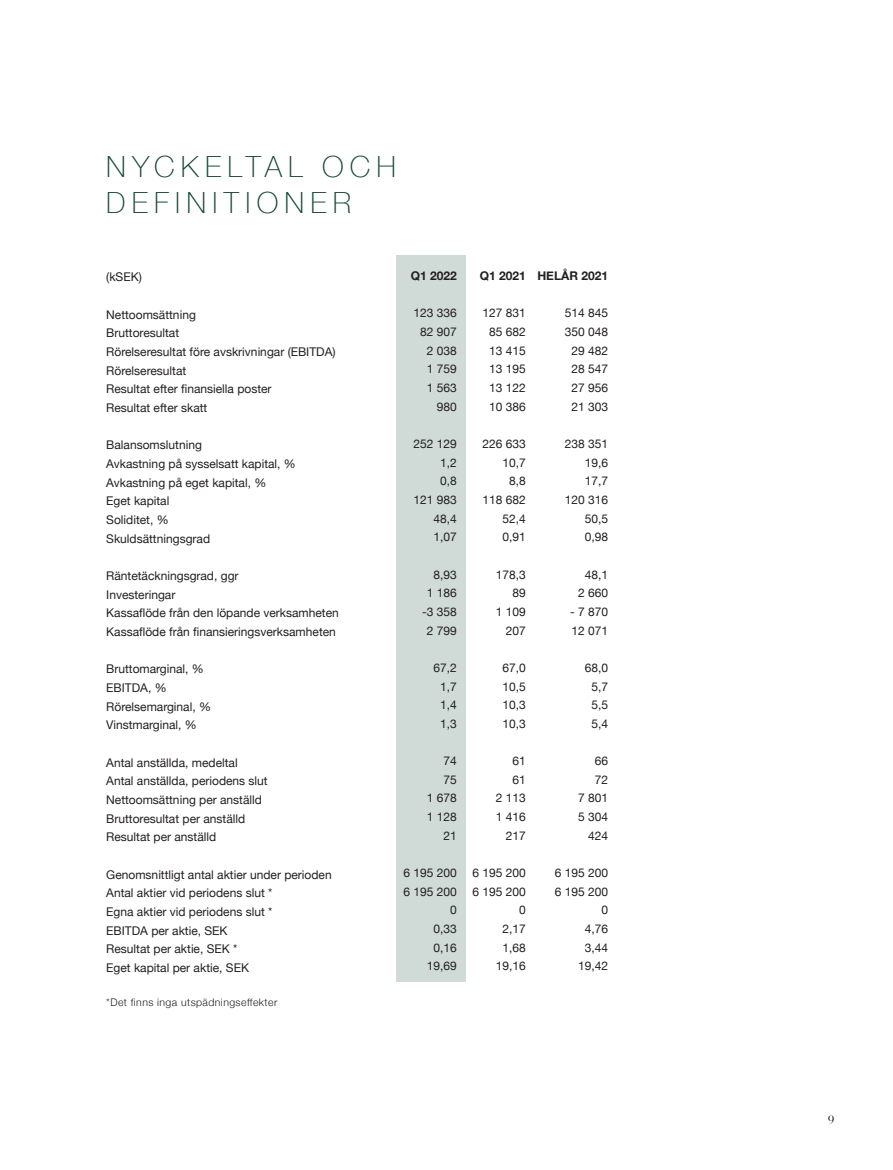
<style>
.page{position:relative;width:893px;height:1170px;background:#fff}
.page>*{position:absolute;margin:0;border:0;box-sizing:border-box;transform-origin:0 0}
.t1{font:100 29.1px "Helvetica Neue";letter-spacing:.21em;color:#144634}
.t2{font:12px "Helvetica Neue";color:#231f20}
.t3{font:700 12px "Helvetica Neue";color:#231f20}
.t4{font:12px "Bauer Bodoni";color:#231f20}
.t5{font:300 10.5px "Helvetica Neue";letter-spacing:.04em;color:#231f20}
</style>
<div class="page">
<div style="left:397px;top:255px;width:69px;height:726px;background:#d0dad7"></div>
<p class="t1" style="left:106px;top:145px;width:291px">NYCKELTAL OCH</p>
<p class="t1" style="left:106px;top:181px;width:246px">DEFINITIONER</p>
<p class="t2" style="left:106px;top:268px;width:37px">(kSEK)</p>
<p class="t2" style="left:106px;top:306px;width:91px">Nettoomsättning</p>
<p class="t2" style="left:106px;top:324px;width:74px">Bruttoresultat</p>
<p class="t2" style="left:106px;top:343px;width:231px">Rörelseresultat före avskrivningar (EBITDA)</p>
<p class="t2" style="left:106px;top:362px;width:82px">Rörelseresultat</p>
<p class="t2" style="left:106px;top:380px;width:167px">Resultat efter finansiella poster</p>
<p class="t2" style="left:106px;top:399px;width:103px">Resultat efter skatt</p>
<p class="t2" style="left:106px;top:436px;width:97px">Balansomslutning</p>
<p class="t2" style="left:106px;top:455px;width:191px">Avkastning på sysselsatt kapital, %</p>
<p class="t2" style="left:106px;top:473px;width:162px">Avkastning på eget kapital, %</p>
<p class="t2" style="left:106px;top:492px;width:65px">Eget kapital</p>
<p class="t2" style="left:106px;top:511px;width:64px">Soliditet, %</p>
<p class="t2" style="left:106px;top:529px;width:105px">Skuldsättningsgrad</p>
<p class="t2" style="left:106px;top:567px;width:134px">Räntetäckningsgrad, ggr</p>
<p class="t2" style="left:106px;top:585px;width:71px">Investeringar</p>
<p class="t2" style="left:106px;top:604px;width:234px">Kassaflöde från den löpande verksamheten</p>
<p class="t2" style="left:106px;top:623px;width:231px">Kassaflöde från finansieringsverksamheten</p>
<p class="t2" style="left:106px;top:660px;width:99px">Bruttomarginal, %</p>
<p class="t2" style="left:106px;top:679px;width:62px">EBITDA, %</p>
<p class="t2" style="left:106px;top:697px;width:106px">Rörelsemarginal, %</p>
<p class="t2" style="left:106px;top:716px;width:92px">Vinstmarginal, %</p>
<p class="t2" style="left:106px;top:753px;width:133px">Antal anställda, medeltal</p>
<p class="t2" style="left:106px;top:772px;width:163px">Antal anställda, periodens slut</p>
<p class="t2" style="left:106px;top:791px;width:157px">Nettoomsättning per anställd</p>
<p class="t2" style="left:106px;top:809px;width:140px">Bruttoresultat per anställd</p>
<p class="t2" style="left:106px;top:828px;width:112px">Resultat per anställd</p>
<p class="t2" style="left:106px;top:865px;width:227px">Genomsnittligt antal aktier under perioden</p>
<p class="t2" style="left:106px;top:884px;width:168px">Antal aktier vid periodens slut *</p>
<p class="t2" style="left:106px;top:902px;width:168px">Egna aktier vid periodens slut *</p>
<p class="t2" style="left:106px;top:921px;width:123px">EBITDA per aktie, SEK</p>
<p class="t2" style="left:106px;top:940px;width:133px">Resultat per aktie, SEK *</p>
<p class="t2" style="left:106px;top:958px;width:144px">Eget kapital per aktie, SEK</p>
<p class="t5" style="left:106px;top:993px;width:173px">*Det finns inga utspädningseffekter</p>
<p class="t3" style="left:411px;top:266px;width:48px">Q1 2022</p>
<p class="t2" style="left:413px;top:304px;width:45px">123 336</p>
<p class="t2" style="left:420px;top:323px;width:38px">82 907</p>
<p class="t2" style="left:427px;top:341px;width:32px">2 038</p>
<p class="t2" style="left:427px;top:360px;width:32px">1 759</p>
<p class="t2" style="left:427px;top:379px;width:32px">1 563</p>
<p class="t2" style="left:437px;top:397px;width:22px">980</p>
<p class="t2" style="left:413px;top:435px;width:45px">252 129</p>
<p class="t2" style="left:440px;top:453px;width:18px">1,2</p>
<p class="t2" style="left:440px;top:472px;width:18px">0,8</p>
<p class="t2" style="left:413px;top:491px;width:45px">121 983</p>
<p class="t2" style="left:433px;top:509px;width:25px">48,4</p>
<p class="t2" style="left:433px;top:528px;width:25px">1,07</p>
<p class="t2" style="left:433px;top:565px;width:25px">8,93</p>
<p class="t2" style="left:427px;top:584px;width:32px">1 186</p>
<p class="t2" style="left:422px;top:603px;width:36px">-3 358</p>
<p class="t2" style="left:427px;top:621px;width:32px">2 799</p>
<p class="t2" style="left:433px;top:659px;width:25px">67,2</p>
<p class="t2" style="left:440px;top:677px;width:18px">1,7</p>
<p class="t2" style="left:440px;top:696px;width:18px">1,4</p>
<p class="t2" style="left:440px;top:714px;width:18px">1,3</p>
<p class="t2" style="left:443px;top:752px;width:15px">74</p>
<p class="t2" style="left:443px;top:770px;width:15px">75</p>
<p class="t2" style="left:427px;top:789px;width:32px">1 678</p>
<p class="t2" style="left:427px;top:808px;width:32px">1 128</p>
<p class="t2" style="left:443px;top:826px;width:15px">21</p>
<p class="t2" style="left:403px;top:864px;width:55px">6 195 200</p>
<p class="t2" style="left:403px;top:882px;width:55px">6 195 200</p>
<p class="t2" style="left:450px;top:901px;width:8px">0</p>
<p class="t2" style="left:433px;top:920px;width:25px">0,33</p>
<p class="t2" style="left:433px;top:938px;width:25px">0,16</p>
<p class="t2" style="left:427px;top:957px;width:32px">19,69</p>
<p class="t3" style="left:480px;top:266px;width:48px">Q1 2021</p>
<p class="t2" style="left:483px;top:304px;width:45px">127 831</p>
<p class="t2" style="left:489px;top:323px;width:38px">85 682</p>
<p class="t2" style="left:489px;top:341px;width:38px">13 415</p>
<p class="t2" style="left:489px;top:360px;width:38px">13 195</p>
<p class="t2" style="left:489px;top:379px;width:38px">13 122</p>
<p class="t2" style="left:489px;top:397px;width:38px">10 386</p>
<p class="t2" style="left:483px;top:435px;width:45px">226 633</p>
<p class="t2" style="left:503px;top:453px;width:25px">10,7</p>
<p class="t2" style="left:509px;top:472px;width:18px">8,8</p>
<p class="t2" style="left:483px;top:491px;width:45px">118 682</p>
<p class="t2" style="left:503px;top:509px;width:25px">52,4</p>
<p class="t2" style="left:503px;top:528px;width:25px">0,91</p>
<p class="t2" style="left:496px;top:565px;width:32px">178,3</p>
<p class="t2" style="left:513px;top:584px;width:15px">89</p>
<p class="t2" style="left:496px;top:603px;width:32px">1 109</p>
<p class="t2" style="left:506px;top:621px;width:22px">207</p>
<p class="t2" style="left:503px;top:659px;width:25px">67,0</p>
<p class="t2" style="left:503px;top:677px;width:25px">10,5</p>
<p class="t2" style="left:503px;top:696px;width:25px">10,3</p>
<p class="t2" style="left:503px;top:714px;width:25px">10,3</p>
<p class="t2" style="left:513px;top:752px;width:15px">61</p>
<p class="t2" style="left:513px;top:770px;width:15px">61</p>
<p class="t2" style="left:496px;top:789px;width:32px">2 113</p>
<p class="t2" style="left:496px;top:808px;width:32px">1 416</p>
<p class="t2" style="left:506px;top:826px;width:22px">217</p>
<p class="t2" style="left:473px;top:864px;width:55px">6 195 200</p>
<p class="t2" style="left:473px;top:882px;width:55px">6 195 200</p>
<p class="t2" style="left:519px;top:901px;width:8px">0</p>
<p class="t2" style="left:503px;top:920px;width:25px">2,17</p>
<p class="t2" style="left:503px;top:938px;width:25px">1,68</p>
<p class="t2" style="left:496px;top:957px;width:32px">19,16</p>
<p class="t3" style="left:537px;top:266px;width:72px">HELÅR 2021</p>
<p class="t2" style="left:565px;top:304px;width:45px">514 845</p>
<p class="t2" style="left:565px;top:323px;width:45px">350 048</p>
<p class="t2" style="left:571px;top:341px;width:38px">29 482</p>
<p class="t2" style="left:571px;top:360px;width:38px">28 547</p>
<p class="t2" style="left:571px;top:379px;width:38px">27 956</p>
<p class="t2" style="left:571px;top:397px;width:38px">21 303</p>
<p class="t2" style="left:565px;top:435px;width:45px">238 351</p>
<p class="t2" style="left:585px;top:453px;width:25px">19,6</p>
<p class="t2" style="left:585px;top:472px;width:25px">17,7</p>
<p class="t2" style="left:565px;top:491px;width:45px">120 316</p>
<p class="t2" style="left:585px;top:509px;width:25px">50,5</p>
<p class="t2" style="left:585px;top:528px;width:25px">0,98</p>
<p class="t2" style="left:585px;top:565px;width:25px">48,1</p>
<p class="t2" style="left:578px;top:584px;width:32px">2 660</p>
<p class="t2" style="left:570px;top:603px;width:40px">- 7 870</p>
<p class="t2" style="left:571px;top:621px;width:38px">12 071</p>
<p class="t2" style="left:585px;top:659px;width:25px">68,0</p>
<p class="t2" style="left:591px;top:677px;width:18px">5,7</p>
<p class="t2" style="left:591px;top:696px;width:18px">5,5</p>
<p class="t2" style="left:591px;top:714px;width:18px">5,4</p>
<p class="t2" style="left:595px;top:752px;width:15px">66</p>
<p class="t2" style="left:595px;top:770px;width:15px">72</p>
<p class="t2" style="left:578px;top:789px;width:32px">7 801</p>
<p class="t2" style="left:578px;top:808px;width:32px">5 304</p>
<p class="t2" style="left:588px;top:826px;width:22px">424</p>
<p class="t2" style="left:555px;top:864px;width:55px">6 195 200</p>
<p class="t2" style="left:555px;top:882px;width:55px">6 195 200</p>
<p class="t2" style="left:601px;top:901px;width:8px">0</p>
<p class="t2" style="left:585px;top:920px;width:25px">4,76</p>
<p class="t2" style="left:585px;top:938px;width:25px">3,44</p>
<p class="t2" style="left:578px;top:957px;width:32px">19,42</p>
<p class="t4" style="left:828px;top:1112px;width:8px">9</p>
</div>
